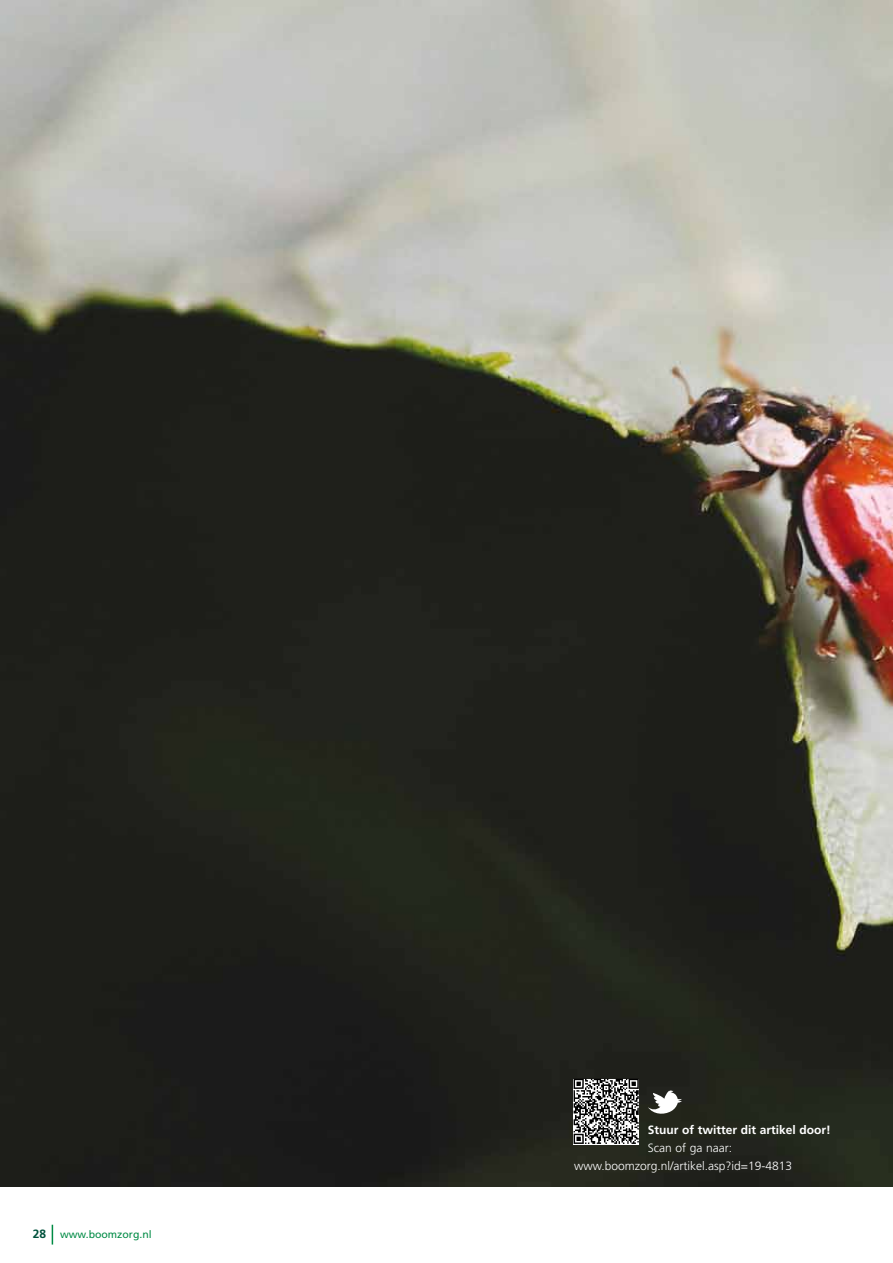
<style>
.page{position:relative;width:893px;height:1263px;background:#fff}
.page>*{position:absolute;margin:0;border:0;box-sizing:border-box;transform-origin:0 0}
.t1{font:300 12px/18px "Frutiger";color:#fff}
.t2{font:700 12px "Frutiger";color:#fff}
.t3{font:10.5px "Frutiger";color:#008b45}
.s1{font-weight:700;font-size:12px;color:#00523c}
</style>
<div class="page">
<svg style="left:52px;top:1225px;width:1px;height:19px"></svg>
<img style="left:0;top:0;width:893px;height:1186px">
<svg style="left:574px;top:1079px;width:65px;height:65px"></svg>
<svg style="left:648px;top:1090px;width:34px;height:24px"></svg>
<p class="t3" style="left:33px;top:1228px;width:120px"><span class="s1">28</span> www.boomzorg.nl</p>
<p class="t2" style="left:648px;top:1123px;width:185px">Stuur of twitter dit artikel door!</p>
<p class="t1" style="left:574px;top:1139px;width:219px;text-indent:74px">Scan of ga naar: www.boomzorg.nl/artikel.asp?id=19-4813</p>
</div>
